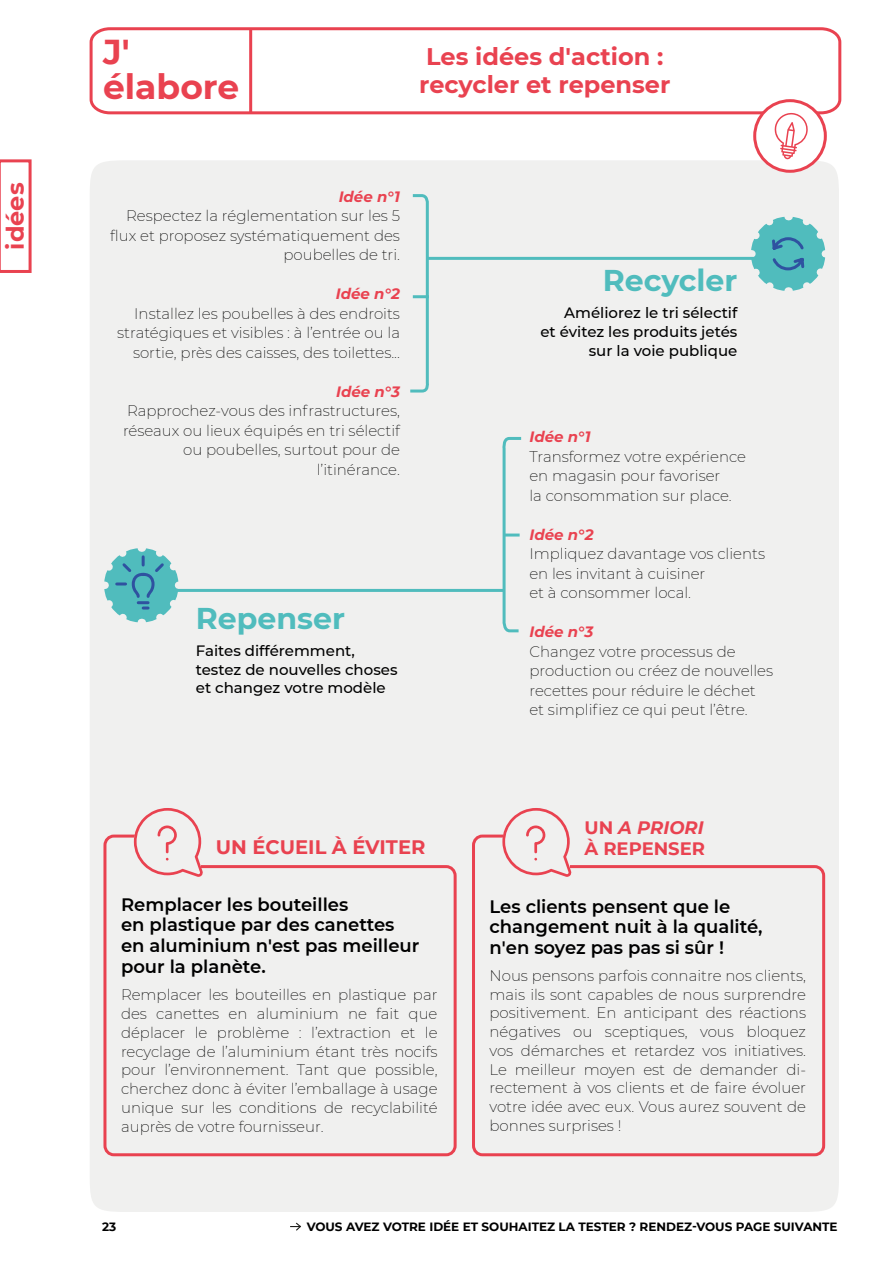
<style>
.page{position:relative;width:893px;height:1263px;background:#fff}
.page>*{position:absolute;margin:0;border:0;box-sizing:border-box;transform-origin:0 0}
.t1{font:700 34.5px/34.5px "Montserrat";color:#e94250}
.t2{font:700 30px "Montserrat";color:#50bcbd}
.t3{font:700 24px/28.8px "Montserrat";color:#e94250}
.t4{font:700 19.5px "Montserrat";color:#e94250}
.t5{font:600 18px/20.7px "Montserrat";color:#000}
.t6{font:700 18px/21px "Montserrat";color:#e94250}
.t7{font:200 15px/18.8px "Montserrat";color:#000;text-align:right}
.t8{font:500 15px/18.8px "Montserrat";color:#000;text-align:right}
.t9{font:italic 700 15px "Montserrat";color:#e94250}
.t10{font:700 12px "Montserrat";color:#000}
.s1{font-style:italic}
</style>
<div class="page">
<div style="left:90px;top:160px;width:749px;height:1052px;background:#f0f0ef;border-radius:35px"></div>
<svg style="left:743px;top:216px;width:83px;height:75px"></svg>
<svg style="left:104px;top:548px;width:82px;height:75px"></svg>
<hr style="left:427px;top:257px;width:334px;height:3px;background:#50bcbd">
<svg style="left:410px;top:194px;width:21px;height:199px"></svg>
<hr style="left:162px;top:589px;width:341px;height:3px;background:#50bcbd">
<svg style="left:500px;top:437px;width:22px;height:196px"></svg>
<svg style="left:103px;top:834px;width:354px;height:323px"></svg>
<div style="left:178px;top:859px;width:23px;height:20px;background:#f0f0ef"></div>
<svg style="left:134px;top:808px;width:69px;height:69px"></svg>
<svg style="left:89px;top:27px;width:753px;height:89px"></svg>
<hr style="left:249px;top:29px;width:3px;height:84px;background:#e94250">
<div style="left:755px;top:101px;width:70px;height:70px;background:#fff;border-radius:50%"></div>
<div style="left:753px;top:99px;width:74px;height:74px;border:3px solid #e94250;border-radius:50%"></div>
<svg style="left:774px;top:113px;width:34px;height:46px"></svg>
<svg style="left:290px;top:1222px;width:11px;height:9px"></svg>
<svg style="left:472px;top:834px;width:354px;height:323px"></svg>
<div style="left:546px;top:859px;width:24px;height:20px;background:#f0f0ef"></div>
<svg style="left:502px;top:808px;width:70px;height:69px"></svg>
<svg style="left:0;top:159px;width:32px;height:114px"></svg>
<h3 class="t3" style="left:0;top:250px;width:68px;rotate:-90deg">idées</h3>
<h1 class="t1" style="left:103px;top:33px;width:138px">J' élabore</h1>
<h3 class="t3" style="left:419px;top:40px;width:253px">Les idées d'action : recycler et repenser</h3>
<p class="t9" style="left:339px;top:185px;width:63px">Idée n°1</p>
<p class="t7" style="left:110px;top:206px;width:291px;line-height:19.5px">Respectez la réglementation sur les 5 flux et proposez systématiquement des poubelles de tri.</p>
<p class="t9" style="left:336px;top:283px;width:66px">Idée n°2</p>
<p class="t7" style="left:117px;top:303px;width:284px;line-height:19.5px">Installez les poubelles à des endroits stratégiques et visibles : à l’entrée ou la sortie, près des caisses, des toilettes...</p>
<p class="t9" style="left:336px;top:380px;width:65px">Idée n°3</p>
<p class="t7" style="left:123px;top:401px;width:278px;line-height:19.5px">Rapprochez-vous des infrastructures, réseaux ou lieux équipés en tri sélectif ou poubelles, surtout pour de l’itinérance.</p>
<h2 class="t2" style="left:196px;top:596px;width:151px">Repenser</h2>
<p class="t8" style="left:196px;top:641px;width:203px;text-align:left">Faites différemment, testez de nouvelles choses et changez votre modèle</p>
<h3 class="t4" style="left:216px;top:833px;width:211px">UN ÉCUEIL À ÉVITER</h3>
<p class="t5" style="left:121px;top:893px;width:300px">Remplacer les bouteilles<br>en plastique par des canettes en aluminium n'est pas meilleur pour la planète.</p>
<p class="t7" style="left:121px;top:985px;width:318px;text-align:justify">Remplacer les bouteilles en plastique par des canettes en aluminium ne fait que déplacer le problème : l’extraction et le recyclage de l’aluminium étant très nocifs pour l’environnement. Tant que possible, cherchez donc à éviter l’emballage à usage unique sur les conditions de recyclabilité auprès de votre fournisseur.</p>
<h2 class="t2" style="left:603px;top:259px;width:136px">Recycler</h2>
<p class="t8" style="left:540px;top:303px;width:198px">Améliorez le tri sélectif<br>et évitez les produits jetés sur la voie publique</p>
<p class="t9" style="left:529px;top:426px;width:63px">Idée n°1</p>
<p class="t7" style="left:529px;top:446px;width:218px;line-height:19.5px;text-align:left">Transformez votre expérience en magasin pour favoriser<br>la consommation sur place.</p>
<p class="t9" style="left:529px;top:524px;width:66px">Idée n°2</p>
<p class="t7" style="left:529px;top:544px;width:237px;line-height:19.5px;text-align:left">Impliquez davantage vos clients en les invitant à cuisiner<br>et à consommer local.</p>
<p class="t9" style="left:529px;top:621px;width:65px">Idée n°3</p>
<p class="t7" style="left:529px;top:641px;width:245px;line-height:19.5px;text-align:left">Changez votre processus de production ou créez de nouvelles recettes pour réduire le déchet et simplifiez ce qui peut l’être.</p>
<p class="t6" style="left:584px;top:816px;width:122px">UN <span class="s1">A PRIORI<br></span>À REPENSER</p>
<p class="t5" style="left:490px;top:896px;width:275px;line-height:20.2px">Les clients pensent que le changement nuit à la qualité, n'en soyez pas pas si sûr !</p>
<p class="t7" style="left:490px;top:966px;width:318px;text-align:justify">Nous pensons parfois connaitre nos clients, mais ils sont capables de nous surprendre positivement. En anticipant des réactions négatives ou sceptiques, vous bloquez vos démarches et retardez vos initiatives.<br>Le meilleur moyen est de demander di&shy;rectement à vos clients et de faire évoluer votre idée avec eux. Vous aurez souvent de bonnes surprises !</p>
<p class="t10" style="left:102px;top:1218px;width:16px">23</p>
<p class="t10" style="left:307px;top:1218px;width:532px">VOUS AVEZ VOTRE IDÉE ET SOUHAITEZ LA TESTER ? RENDEZ-VOUS PAGE SUIVANTE</p>
</div>
